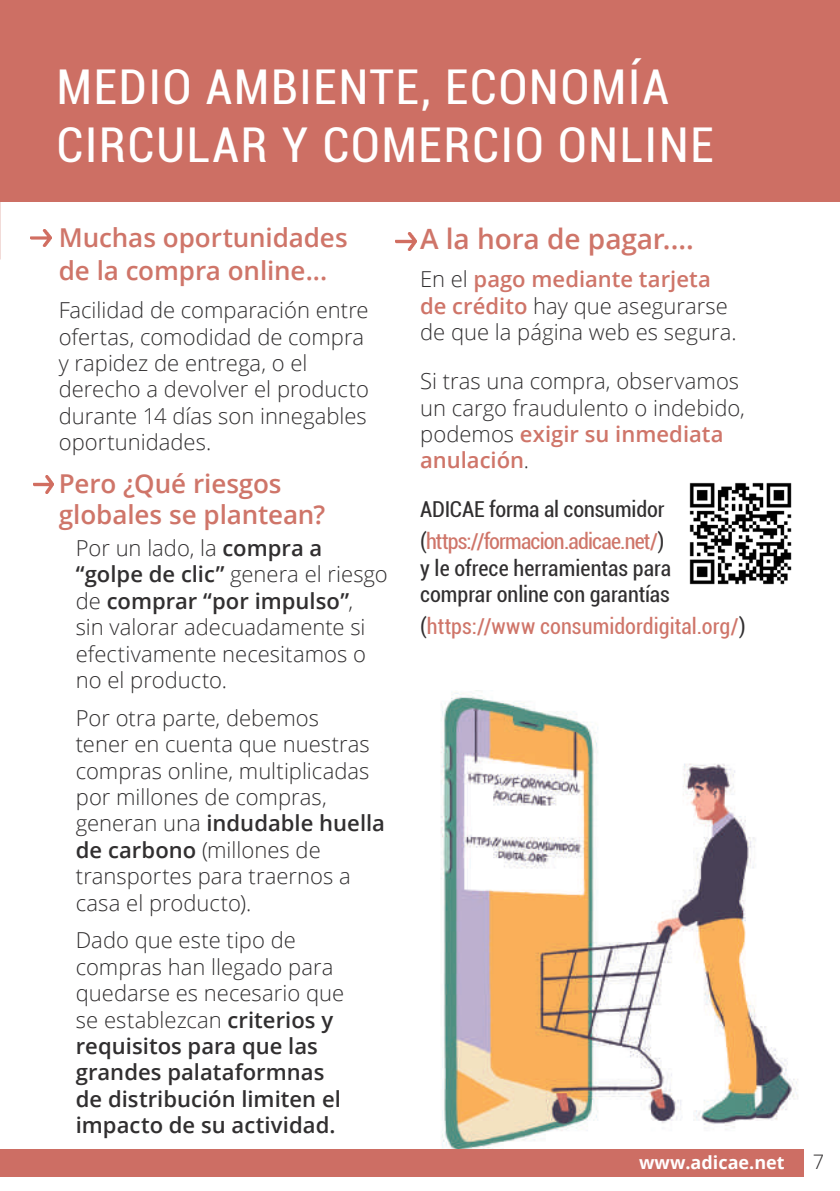
<style>
.page{position:relative;width:840px;height:1191px;background:#fff}
.page>*{position:absolute;margin:0;border:0;box-sizing:border-box;transform-origin:0 0}
.t1{font:condensed 48px/57.6px "Roboto";letter-spacing:.04em;color:#fff}
.t2{font:600 28px "Open Sans";letter-spacing:-.005em;color:#cf7569}
.t3{font:600 26px/33.6px "Open Sans";letter-spacing:-.005em;color:#cf7569}
.t4{font:300 22px/26.4px "Open Sans";color:#312f30}
.t5{font:600 22px/26.4px "Open Sans";color:#312f30}
.t6{font:condensed 22px/32px "Roboto";letter-spacing:-.005em;color:#cf7569}
.t7{font:condensed 22px/26.4px "Roboto";color:#312f30}
.t8{font:300 20px "Open Sans";color:#312f30}
.t9{font:700 18px "Open Sans";color:#fff}
.s1{font-weight:600}
.s2{font-weight:300}
.s3{font-weight:600;color:#cf7569}
.s4{color:#312f30}
</style>
<div class="page">
<div style="left:0;top:0;width:839px;height:201px;background:#cd6f64"></div>
<img style="left:441px;top:690px;width:363px;height:476px">
<img style="left:689px;top:482px;width:103px;height:103px">
<img style="left:31px;top:230px;width:20px;height:17px">
<img style="left:395px;top:233px;width:21px;height:17px">
<img style="left:33px;top:476px;width:20px;height:17px">
<div style="left:0;top:1148px;width:802px;height:28px;background:#cd6e64"></div>
<h1 class="t1" style="left:57px;top:57px;width:658px">MEDIO AMBIENTE, ECONOMÍA<br>CIRCULAR Y COMERCIO ONLINE</h1>
<p class="t3" style="left:59px;top:220px;width:290px">Muchas oportunidades de la compra online...</p>
<p class="t4" style="left:59px;top:296px;width:311px">Facilidad de comparación entre ofertas, comodidad de compra y rapidez de entrega, o el derecho a devolver el producto durante 14 días son innegables oportunidades.</p>
<p class="t3" style="left:59px;top:467px;width:268px;line-height:31.2px">Pero ¿Qué riesgos globales se plantean?</p>
<p class="t4" style="left:76px;top:534px;width:313px">Por un lado, la <span class="s1">compra a “golpe de clic”</span> genera el riesgo de <span class="s1">comprar “por impulso”</span>,<br>sin valorar adecuadamente si efectivamente necesitamos o no el producto.</p>
<p class="t4" style="left:76px;top:704px;width:310px">Por otra parte, debemos<br>tener en cuenta que nuestras compras online, multiplicadas por millones de compras, generan una <span class="s1">indudable huella de carbono</span> (millones de transportes para traernos a casa el producto).</p>
<p class="t5" style="left:76px;top:926px;width:270px"><span class="s2">Dado que este tipo de compras han llegado para quedarse es necesario que se establezcan</span> criterios y requisitos para que las grandes palataformnas de distribución limiten el impacto de su actividad.</p>
<p class="t2" style="left:420px;top:220px;width:275px">A la hora de pagar....</p>
<p class="t4" style="left:420px;top:265px;width:318px">En el <span class="s3">pago mediante tarjeta de crédito</span> hay que asegurarse de que la página web es segura.</p>
<p class="t4" style="left:420px;top:367px;width:326px">Si tras una compra, observamos un cargo fraudulento o indebido, podemos <span class="s3">exigir su inmediata anulación</span>.</p>
<p class="t6" style="left:420px;top:493px;width:246px"><span class="s4">ADICAE forma al consumidor (</span>https://formacion.adicae.net/<span class="s4">)</span></p>
<p class="t7" style="left:420px;top:554px;width:252px">y le ofrece herramientas para comprar online con garantías</p>
<p class="t6" style="left:420px;top:610px;width:327px"><span class="s4">(</span>https://www consumidordigital.org/<span class="s4">)</span></p>
<p class="t9" style="left:639px;top:1149px;width:147px">www.adicae.net</p>
<p class="t8" style="left:812px;top:1148px;width:13px">7</p>
</div>
